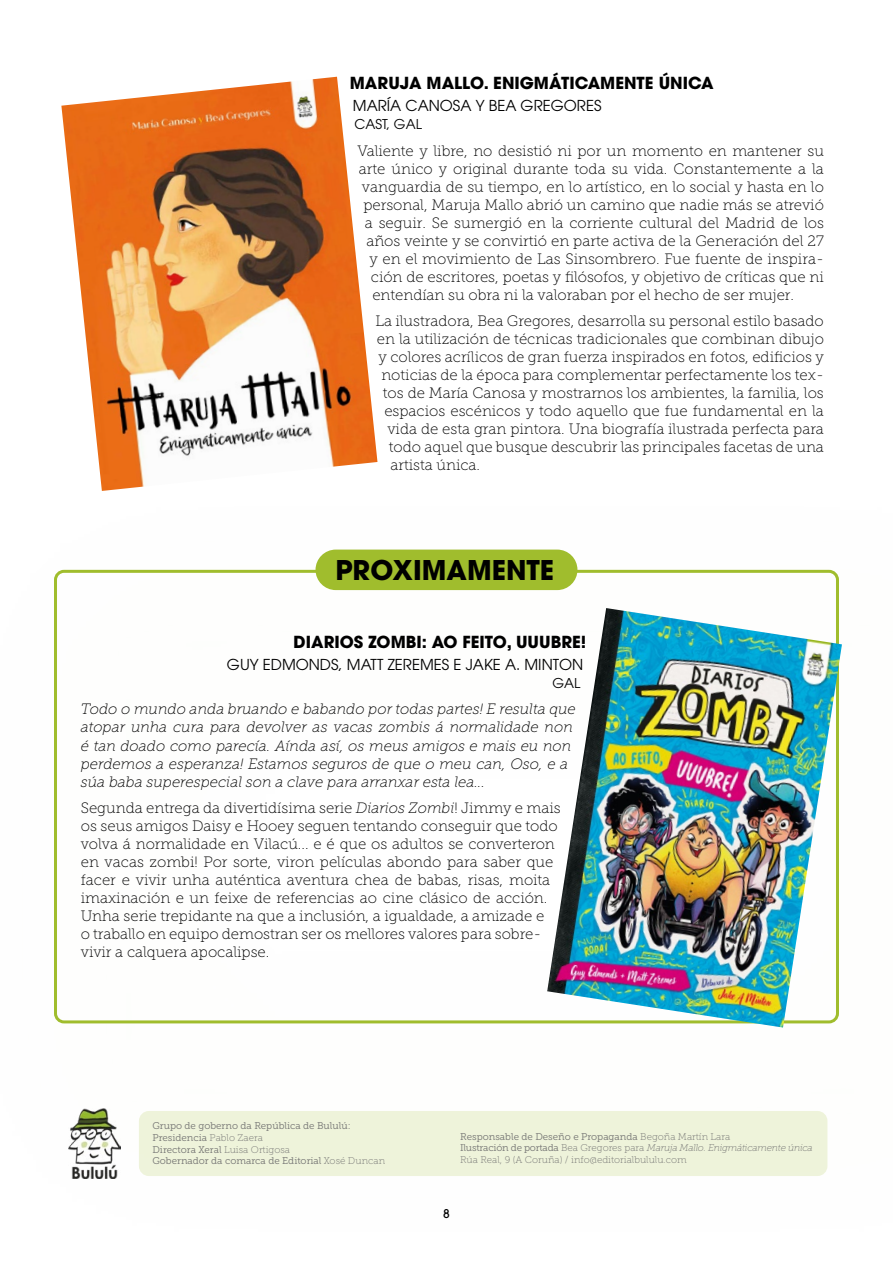
<style>
.page{position:relative;width:893px;height:1263px;background:#fff}
.page>*{position:absolute;margin:0;border:0;box-sizing:border-box;transform-origin:0 0}
.t1{font:700 27px "ITC Avant Garde Pro";color:#000}
.t2{font:700 16.5px "ITC Avant Garde Pro";color:#000}
.t3{font:15px/18px "Museo Slab 100";color:#000}
.t4{font:italic 15px/18px "Museo Slab 100";color:#000}
.t5{font:15px "ITC Avant Garde Pro";color:#000}
.t6{font:13.5px "ITC Avant Garde Pro";color:#000}
.t7{font:500 12px "ITC Avant Garde Pro";color:#000}
.t8{font:9.75px/11.7px "Museo Slab 300";color:#727271}
.t9{font:9.75px/11.7px "Museo Slab 100";color:#727271}
.s1{font-style:italic}
.s2{font-family:"Museo Slab 100"}
.s3{font-family:"Museo Slab 300"}
</style>
<div class="page">
<img style="left:61px;top:77px;width:316px;height:414px">
<div style="left:315px;top:550px;width:262px;height:40px;background:#a0bd2d;border-radius:20px"></div>
<img style="left:547px;top:608px;width:295px;height:419px">
<div style="left:140px;top:1112px;width:686px;height:62px;background:#eef3da;border-radius:9px"></div>
<div style="left:139px;top:1111px;width:688px;height:65px;border:3px solid #d3e19c;border-radius:9px"></div>
<img style="left:69px;top:1108px;width:52px;height:70px">
<p class="t2" style="left:350px;top:72px;width:365px">MARUJA MALLO. ENIGMÁTICAMENTE ÚNICA</p>
<p class="t5" style="left:353px;top:96px;width:250px">MARÍA CANOSA Y BEA GREGORES</p>
<p class="t6" style="left:354px;top:116px;width:69px">CAST, GAL</p>
<p class="t3" style="left:357px;top:142px;width:468px">Valiente y libre, no desistió ni por un momento en mantener su</p>
<p class="t3" style="left:359px;top:160px;width:467px">arte único y original durante toda su vida. Constantemente a la</p>
<p class="t3" style="left:362px;top:178px;width:464px">vanguardia de su tiempo, en lo artístico, en lo social y hasta en lo</p>
<p class="t3" style="left:363px;top:196px;width:462px">personal, Maruja Mallo abrió un camino que nadie más se atrevió</p>
<p class="t3" style="left:365px;top:214px;width:460px">a seguir. Se sumergió en la corriente cultural del Madrid de los</p>
<p class="t3" style="left:366px;top:232px;width:459px">años veinte y se convirtió en parte activa de la Generación del 27</p>
<p class="t3" style="left:369px;top:250px;width:456px">y en el movimiento de Las Sinsombrero. Fue fuente de inspira-</p>
<p class="t3" style="left:371px;top:268px;width:454px">ción de escritores, poetas y filósofos, y objetivo de críticas que ni</p>
<p class="t3" style="left:372px;top:286px;width:423px">entendían su obra ni la valoraban por el hecho de ser mujer.</p>
<p class="t3" style="left:375px;top:312px;width:450px">La ilustradora, Bea Gregores, desarrolla su personal estilo basado</p>
<p class="t3" style="left:377px;top:330px;width:449px">en la utilización de técnicas tradicionales que combinan dibujo</p>
<p class="t3" style="left:378px;top:348px;width:447px">y colores acrílicos de gran fuerza inspirados en fotos, edificios y</p>
<p class="t3" style="left:381px;top:366px;width:444px">noticias de la época para complementar perfectamente los tex-</p>
<p class="t3" style="left:383px;top:384px;width:442px">tos de María Canosa y mostrarnos los ambientes, la familia, los</p>
<p class="t3" style="left:384px;top:402px;width:441px">espacios escénicos y todo aquello que fue fundamental en la</p>
<p class="t3" style="left:387px;top:420px;width:438px">vida de esta gran pintora. Una biografía ilustrada perfecta para</p>
<p class="t3" style="left:389px;top:438px;width:437px">todo aquel que busque descubrir las principales facetas de una</p>
<p class="t3" style="left:390px;top:456px;width:91px">artista única.</p>
<h1 class="t1" style="left:335px;top:552px;width:220px">PROXIMAMENTE</h1>
<p class="t2" style="left:294px;top:631px;width:294px">DIARIOS ZOMBI: AO FEITO, UUUBRE!</p>
<p class="t5" style="left:227px;top:655px;width:358px">GUY EDMONDS, MATT ZEREMES E JAKE A. MINTON</p>
<p class="t6" style="left:552px;top:675px;width:29px">GAL</p>
<p class="t4" style="left:81px;top:700px;width:497px">Todo o mundo anda bruando e babando por todas partes! E resulta que atopar unha cura para devolver as vacas zombis á normalidade non é tan doado como parecía. Aínda así, os meus amigos e mais eu non perdemos a esperanza! Estamos seguros de que o meu can, Oso, e a súa baba superespecial son a clave para arranxar esta lea...</p>
<p class="t3" style="left:81px;top:799px;width:481px">Segunda entrega da divertidísima serie <span class="s1">Diarios Zombi</span>! Jimmy e mais os seus amigos Daisy e Hooey seguen tentando conseguir que todo volva á normalidade en Vilacú... e é que os adultos se converteron en vacas zombi! Por sorte, viron películas abondo para saber que facer e vivir unha auténtica aventura chea de babas, risas, moita imaxinación e un feixe de referencias ao cine clásico de acción.<br>Unha serie trepidante na que a inclusión, a igualdade, a amizade e<br>o traballo en equipo demostran ser os mellores valores para sobre&shy;vivir a calquera apocalipse.</p>
<p class="t8" style="left:152px;top:1120px;width:234px">Grupo de goberno da República de Bululú:<br>Presidencia <span class="s2">Pablo Zaera<br></span>Directora Xeral <span class="s2">Luisa Ortigosa<br></span>Gobernador da comarca de Editorial <span class="s2">Xosé Duncan</span></p>
<p class="t8" style="left:460px;top:1130px;width:272px">Responsable de Deseño e Propaganda <span class="s2">Begoña Martín Lara</span></p>
<p class="t9" style="left:460px;top:1142px;width:354px"><span class="s3">Ilustración de portada</span> Bea Gregores para <span class="s1">Maruja Mallo. Enigmáticamente única<br></span>Rúa Real, 9 (A Coruña) / info@editorialbululu.com</p>
<p class="t7" style="left:443px;top:1206px;width:8px">8</p>
</div>
